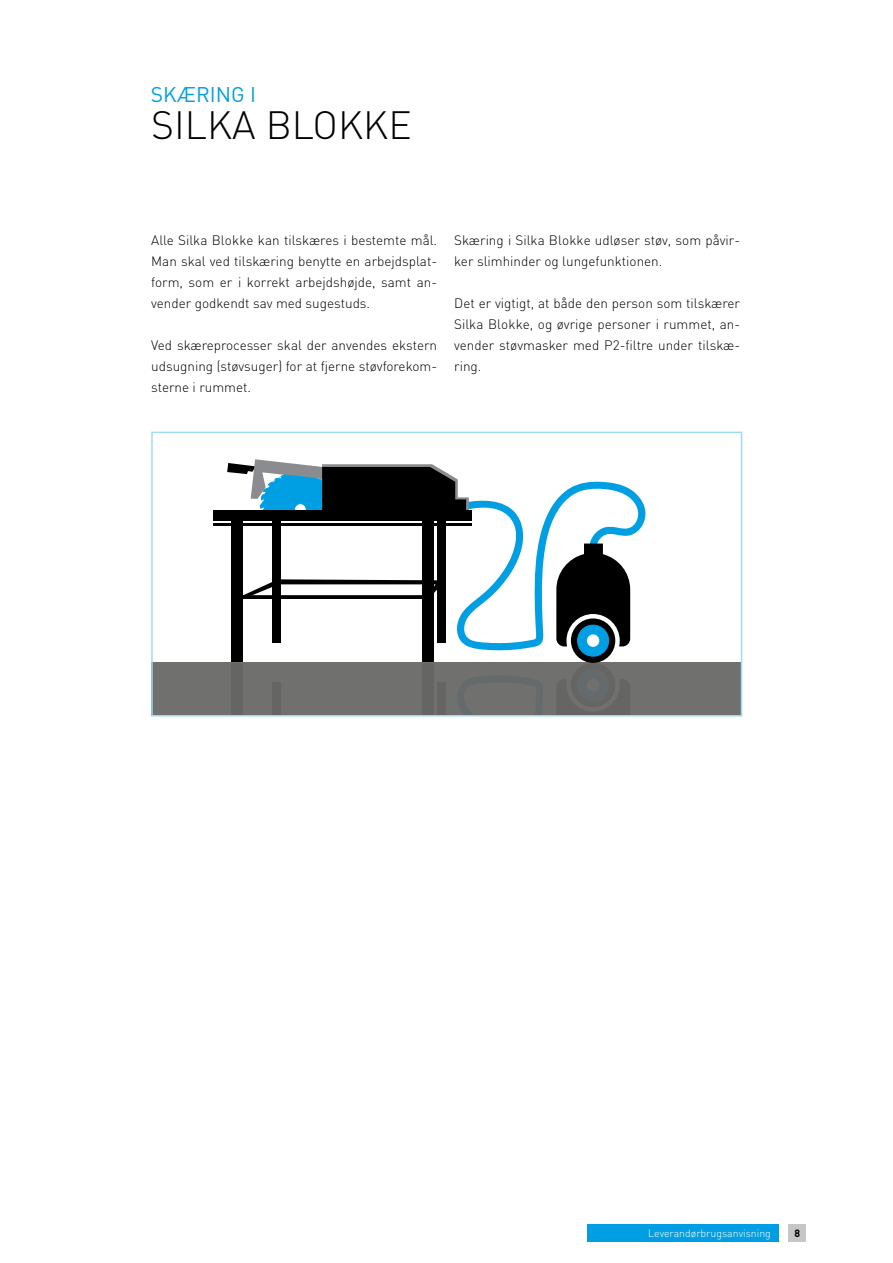
<style>
.page{position:relative;width:893px;height:1263px;background:#fff}
.page>*{position:absolute;margin:0;border:0;box-sizing:border-box;transform-origin:0 0}
.t1{font:300 39px "DIN";color:#000}
.t2{font:21px "DIN";color:#009fe3}
.t3{font:300 13.5px/21px "DIN";color:#000;text-align:justify}
.t4{font:300 10.5px "DIN";color:#fff}
.t5{font:700 10.5px "DIN";color:#000}
</style>
<div class="page">
<div style="left:152px;top:662px;width:589px;height:54px;background:#70706f"></div>
<svg style="left:571px;top:618px;width:44px;height:45px"></svg>
<div style="left:578px;top:625px;width:31px;height:31px;background:#009fe3;border-radius:50%"></div>
<div style="left:577px;top:625px;width:32px;height:31px;border:1px solid #009fe3;border-radius:50%"></div>
<div style="left:214px;top:510px;width:258px;height:10px;background:#000"></div>
<hr style="left:214px;top:523px;width:258px;height:3px;background:#000">
<div style="left:232px;top:513px;width:11px;height:149px;background:#000"></div>
<div style="left:422px;top:513px;width:12px;height:149px;background:#000"></div>
<svg style="left:227px;top:459px;width:419px;height:192px"></svg>
<div style="left:437px;top:514px;width:8px;height:129px;background:#000"></div>
<div style="left:571px;top:663px;width:44px;height:44px;background:#656564;border-radius:50%"></div>
<div style="left:578px;top:669px;width:31px;height:31px;background:#656b6d;border-radius:50%"></div>
<div style="left:577px;top:669px;width:32px;height:32px;border:1px solid #009fe3;border-radius:50%"></div>
<div style="left:232px;top:663px;width:11px;height:53px;background:#656564"></div>
<div style="left:422px;top:663px;width:12px;height:53px;background:#656564"></div>
<div style="left:272px;top:683px;width:9px;height:33px;background:#656564"></div>
<svg style="left:457px;top:675px;width:173px;height:38px"></svg>
<div style="left:437px;top:683px;width:8px;height:33px;background:#656564"></div>
<div style="left:151px;top:432px;width:591px;height:284px;border:2px solid #a1daf8"></div>
<div style="left:789px;top:1225px;width:17px;height:17px;background:#c5c6c6"></div>
<div style="left:587px;top:1225px;width:191px;height:17px;background:#009fe3"></div>
<h2 class="t2" style="left:151px;top:81px;width:107px">SKÆRING I</h2>
<h1 class="t1" style="left:151px;top:101px;width:262px">SILKA BLOKKE</h1>
<p class="t3" style="left:151px;top:229px;width:287px">Alle Silka Blokke kan tilskæres i bestemte mål.<br>Man skal ved tilskæring benytte en arbejdsplat&shy;form, som er i korrekt arbejdshøjde, samt an&shy;vender godkendt sav med sugestuds.</p>
<p class="t3" style="left:151px;top:334px;width:287px">Ved skæreprocesser skal der anvendes ekstern udsugning (støvsuger) for at fjerne støvforekom&shy;sterne i rummet.</p>
<p class="t3" style="left:454px;top:229px;width:287px">Skæring i Silka Blokke udløser støv, som påvir&shy;ker slimhinder og lungefunktionen.</p>
<p class="t3" style="left:454px;top:292px;width:287px">Det er vigtigt, at både den person som tilskærer Silka Blokke, og øvrige personer i rummet, an&shy;vender støvmasker med P2-filtre under tilskæ&shy;ring.</p>
<p class="t4" style="left:648px;top:1227px;width:124px">Leverandørbrugsanvisning</p>
<p class="t5" style="left:794px;top:1227px;width:7px">8</p>
</div>
